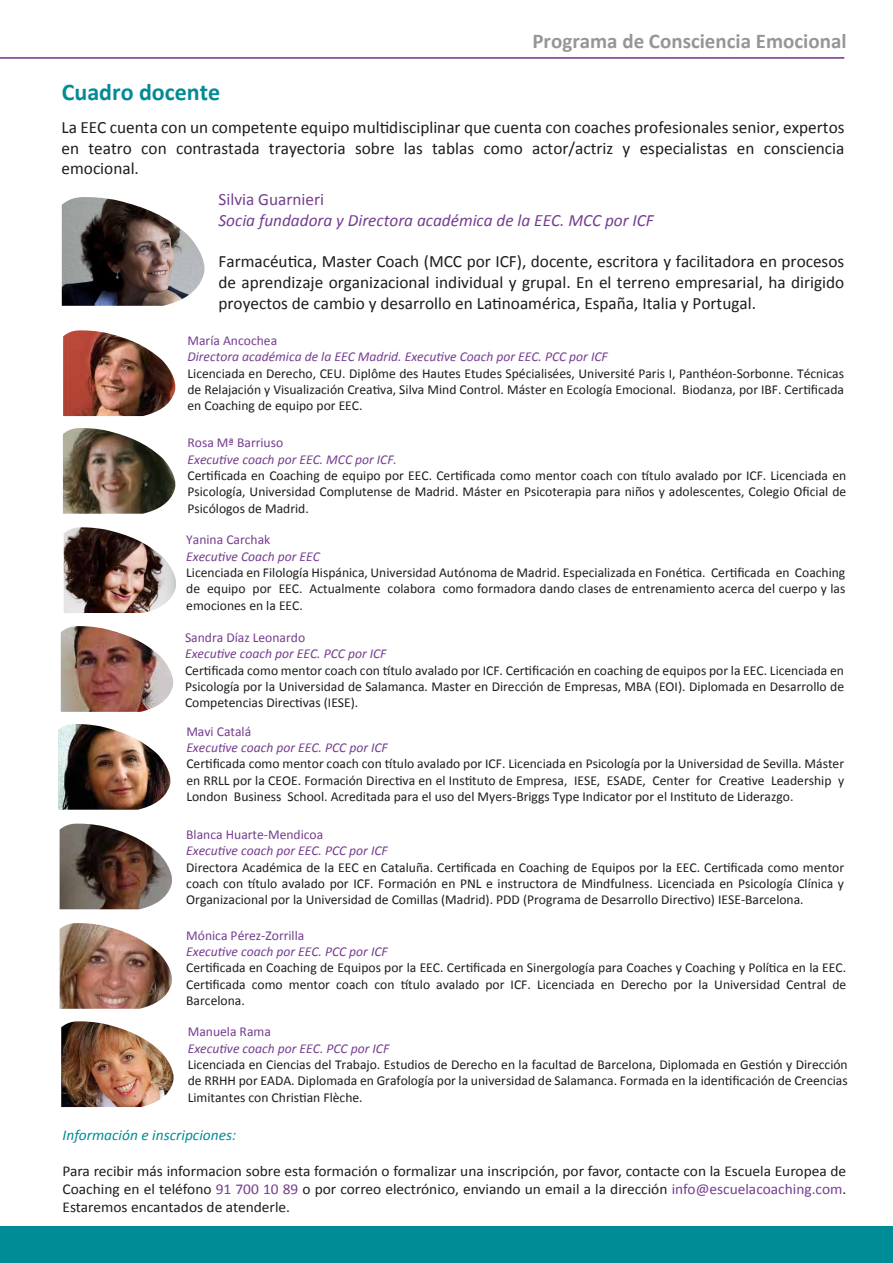
<style>
.page{position:relative;width:893px;height:1263px;background:#fff}
.page>*{position:absolute;margin:0;border:0;box-sizing:border-box;transform-origin:0 0}
.t1{font:700 24px "Calibri";color:#038b95}
.t2{font:700 21px "Calibri";color:#969695}
.t3{font:17.25px/20.7px "Calibri";color:#1d1d1b;text-align:justify}
.t4{font:italic 17.25px "Calibri";color:#763d90}
.t5{font:17.25px "Calibri";color:#763d90}
.t6{font:15px/18px "Calibri";color:#1d1d1b;text-align:justify}
.t7{font:italic 15px "Calibri";color:#008c96}
.t8{font:13.65px/16.4px "Calibri";color:#1d1d1b;text-align:justify}
.t9{font:italic 13.65px "Calibri";color:#763d90}
.t10{font:13.65px "Calibri";color:#763d90}
.s1{color:#763d90}
</style>
<div class="page">
<img style="left:62px;top:197px;width:143px;height:109px">
<div style="left:0;top:1227px;width:893px;height:36px;background:#008c96"></div>
<hr style="left:0;top:57px;width:844px;height:2px;background:#703089">
<img style="left:63px;top:330px;width:113px;height:86px">
<img style="left:58px;top:724px;width:113px;height:86px">
<img style="left:64px;top:527px;width:112px;height:86px">
<img style="left:63px;top:428px;width:113px;height:86px">
<img style="left:60px;top:923px;width:112px;height:86px">
<img style="left:61px;top:626px;width:112px;height:86px">
<img style="left:60px;top:824px;width:112px;height:85px">
<img style="left:61px;top:1021px;width:113px;height:86px">
<h1 class="t1" style="left:62px;top:78px;width:160px">Cuadro docente</h1>
<h2 class="t2" style="left:532px;top:28px;width:316px">Programa de Consciencia Emocional</h2>
<p class="t3" style="left:62px;top:116px;width:784px">La EEC cuenta con un competente equipo multidisciplinar que cuenta con coaches profesionales senior, expertos en teatro con contrastada trayectoria sobre las tablas como actor/actriz y especialistas en consciencia emocional.</p>
<p class="t5" style="left:218px;top:189px;width:107px">Silvia Guarnieri</p>
<p class="t4" style="left:218px;top:210px;width:437px">Socia fundadora y Directora académica de la EEC. MCC por ICF</p>
<p class="t3" style="left:218px;top:250px;width:627px">Farmacéutica, Master Coach (MCC por ICF), docente, escritora y facilitadora en procesos de aprendizaje organizacional individual y grupal. En el terreno empresarial, ha dirigido proyectos de cambio y desarrollo en Latinoamérica, España, Italia y Portugal.</p>
<p class="t10" style="left:188px;top:332px;width:91px">María Ancochea</p>
<p class="t9" style="left:188px;top:348px;width:422px">Directora académica de la EEC Madrid. Executive Coach por EEC. PCC por ICF</p>
<p class="t8" style="left:188px;top:364px;width:658px">Licenciada en Derecho, CEU. Diplôme des Hautes Etudes Spécialisées, Université Paris I, Panthéon-Sorbonne. Técnicas de Relajación y Visualización Creativa, Silva Mind Control. Máster en Ecología Emocional. Biodanza, por IBF. Certificada en Coaching de equipo por EEC.</p>
<p class="t10" style="left:188px;top:434px;width:97px">Rosa Mª Barriuso</p>
<p class="t9" style="left:188px;top:451px;width:211px">Executive coach por EEC. MCC por ICF.</p>
<p class="t8" style="left:188px;top:467px;width:660px">Certificada en Coaching de equipo por EEC. Certificada como mentor coach con título avalado por ICF. Licenciada en Psicología, Universidad Complutense de Madrid. Máster en Psicoterapia para niños y adolescentes, Colegio Oficial de Psicólogos de Madrid.</p>
<p class="t10" style="left:186px;top:531px;width:86px">Yanina Carchak</p>
<p class="t9" style="left:186px;top:548px;width:135px">Executive Coach por EEC</p>
<p class="t8" style="left:186px;top:564px;width:661px">Licenciada en Filología Hispánica, Universidad Autónoma de Madrid. Especializada en Fonética. Certificada en Coaching de equipo por EEC. Actualmente colabora como formadora dando clases de entrenamiento acerca del cuerpo y las emociones en la EEC.</p>
<p class="t10" style="left:185px;top:629px;width:122px">Sandra Díaz Leonardo</p>
<p class="t9" style="left:185px;top:645px;width:203px">Executive coach por EEC. PCC por ICF</p>
<p class="t8" style="left:185px;top:661px;width:661px">Certificada como mentor coach con título avalado por ICF. Certificación en coaching de equipos por la EEC. Licenciada en Psicología por la Universidad de Salamanca. Master en Dirección de Empresas, MBA (EOI). Diplomada en Desarrollo de Competencias Directivas (IESE).</p>
<p class="t10" style="left:186px;top:723px;width:66px">Mavi Catalá</p>
<p class="t9" style="left:186px;top:739px;width:203px">Executive coach por EEC. PCC por ICF</p>
<p class="t8" style="left:186px;top:755px;width:659px">Certificada como mentor coach con título avalado por ICF. Licenciada en Psicología por la Universidad de Sevilla. Máster en RRLL por la CEOE. Formación Directiva en el Instituto de Empresa, IESE, ESADE, Center for Creative Leadership y London Business School. Acreditada para el uso del Myers-Briggs Type Indicator por el Instituto de Liderazgo.</p>
<p class="t10" style="left:186px;top:826px;width:139px">Blanca Huarte-Mendicoa</p>
<p class="t9" style="left:186px;top:842px;width:203px">Executive coach por EEC. PCC por ICF</p>
<p class="t8" style="left:186px;top:858px;width:659px">Directora Académica de la EEC en Cataluña. Certificada en Coaching de Equipos por la EEC. Certificada como mentor coach con título avalado por ICF. Formación en PNL e instructora de Mindfulness. Licenciada en Psicología Clínica y Organizacional por la Universidad de Comillas (Madrid). PDD (Programa de Desarrollo Directivo) IESE-Barcelona.</p>
<p class="t10" style="left:186px;top:927px;width:120px">Mónica Pérez-Zorrilla</p>
<p class="t9" style="left:186px;top:943px;width:203px">Executive coach por EEC. PCC por ICF</p>
<p class="t8" style="left:186px;top:959px;width:661px">Certificada en Coaching de Equipos por la EEC. Certificada en Sinergología para Coaches y Coaching y Política en la EEC.<br>Certificada como mentor coach con título avalado por ICF. Licenciada en Derecho por la Universidad Central de Barcelona.</p>
<p class="t10" style="left:188px;top:1023px;width:85px">Manuela Rama</p>
<p class="t9" style="left:188px;top:1040px;width:203px">Executive coach por EEC. PCC por ICF</p>
<p class="t8" style="left:188px;top:1056px;width:661px">Licenciada en Ciencias del Trabajo. Estudios de Derecho en la facultad de Barcelona, Diplomada en Gestión y Dirección de RRHH por EADA. Diplomada en Grafología por la universidad de Salamanca. Formada en la identificación de Creencias Limitantes con Christian Flèche.</p>
<p class="t7" style="left:63px;top:1125px;width:175px">Información e inscripciones:</p>
<p class="t6" style="left:63px;top:1161px;width:785px">Para recibir más informacion sobre esta formación o formalizar una inscripción, por favor, contacte con la Escuela Europea de Coaching en el teléfono <span class="s1">91 700 10 89</span> o por correo electrónico, enviando un email a la dirección <span class="s1">info@escuelacoaching.com</span>.<br>Estaremos encantados de atenderle.</p>
</div>
